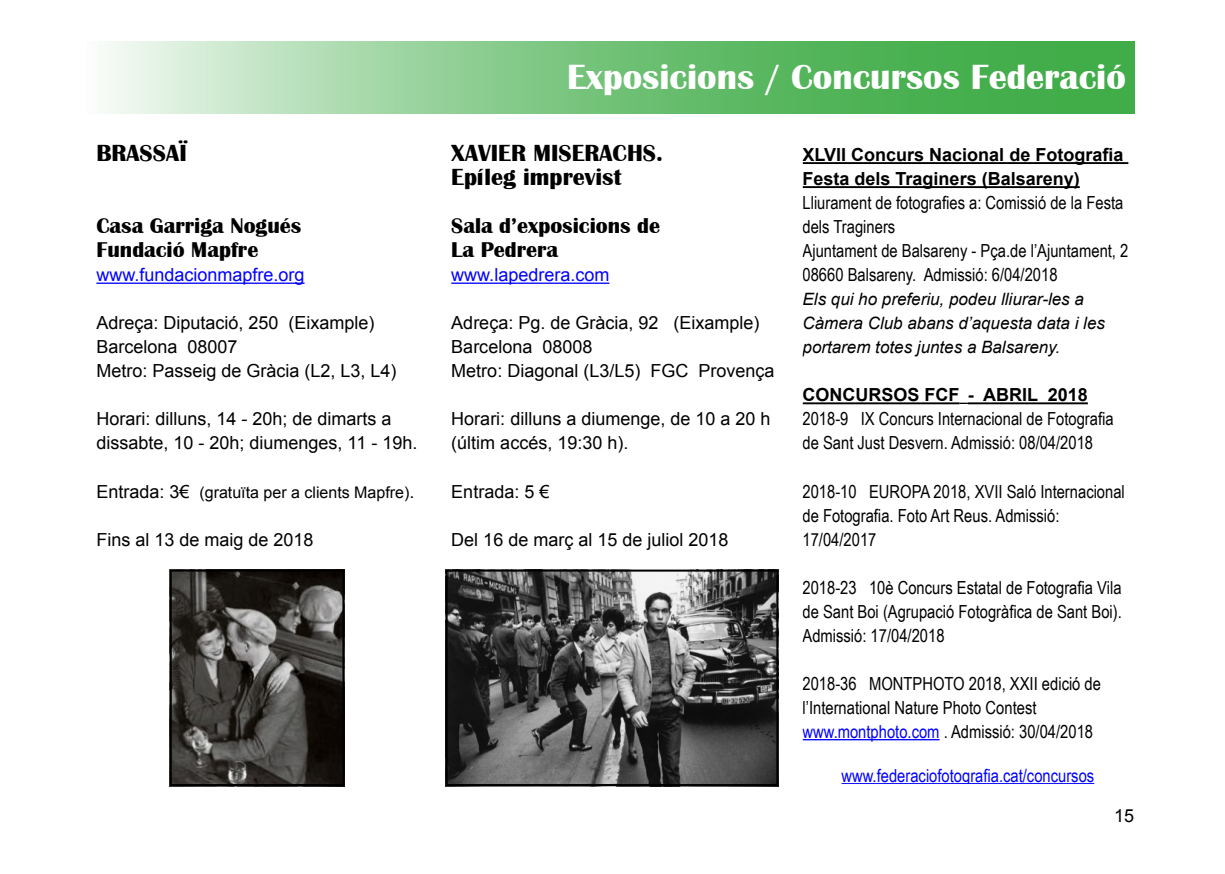
<style>
.page{position:relative;width:1225px;height:874px;background:#fff}
.page>*{position:absolute;margin:0;border:0;box-sizing:border-box;transform-origin:0 0}
.t1{font:700 36px "Britannic";color:#fff}
.t2{font:700 24px/24px "Britannic";color:#000}
.t3{font:700 22px/24px "Britannic";color:#000}
.t4{font:18px/24px "Arial Narrow";color:#000}
.t5{font:18px/24px "Arial";color:#000}
.t6{font:700 18px/24px "Arial";color:#000}
.t7{font:18px "Arial";color:#00f}
.t8{font:18px "Arial Narrow";color:#00f}
.t9{font:italic 17px/24px "Arial";color:#000}
.t10{font:16px "Arial";color:#000}
.s1{font-size:18px}
.s2{color:#00f}
</style>
<div class="page">
<svg style="left:110px;top:41px;width:1024px;height:72px;background:#7dc682"></svg>
<img style="left:448px;top:572px;width:327px;height:210px">
<div style="left:445px;top:569px;width:333px;height:216px;border:2px solid #000"></div>
<hr style="left:451px;top:282px;width:158px;height:2px;background:#00f">
<hr style="left:802px;top:162px;width:326px;height:2px;background:#000">
<hr style="left:802px;top:186px;width:277px;height:2px;background:#000">
<hr style="left:802px;top:402px;width:157px;height:2px;background:#000">
<svg style="left:959px;top:402px;width:8px;height:2px"></svg>
<hr style="left:967px;top:402px;width:121px;height:2px;background:#000">
<hr style="left:802px;top:738px;width:137px;height:2px;background:#00f">
<hr style="left:96px;top:282px;width:208px;height:2px;background:#00f">
<img style="left:173px;top:572px;width:168px;height:210px">
<div style="left:170px;top:569px;width:174px;height:216px;border:2px solid #000"></div>
<h2 class="t2" style="left:96px;top:141px;width:92px">BRASSAÏ</h2>
<p class="t3" style="left:96px;top:214px;width:206px">Casa Garriga Nogués<br>Fundació Mapfre</p>
<p class="t7" style="left:96px;top:263px;width:210px">www.fundacionmapfre.org</p>
<p class="t5" style="left:96px;top:311px;width:302px">Adreça: Diputació, 250 (Eixample)<br>Barcelona 08007<br>Metro: Passeig de Gràcia (L2, L3, L4)</p>
<p class="t5" style="left:96px;top:408px;width:322px">Horari: dilluns, 14 - 20h; de dimarts a dissabte, 10 - 20h; diumenges, 11 - 19h.</p>
<p class="t10" style="left:96px;top:481px;width:319px"><span class="s1">Entrada: 3€</span> (gratuïta per a clients Mapfre)<span class="s1">.</span></p>
<p class="t5" style="left:96px;top:527px;width:219px">Fins al 13 de maig de 2018</p>
<h1 class="t1" style="left:567px;top:58px;width:560px">Exposicions / Concursos Federació</h1>
<h2 class="t2" style="left:451px;top:141px;width:213px">XAVIER MISERACHS.<br>Epíleg imprevist</h2>
<p class="t3" style="left:451px;top:214px;width:210px">Sala d’exposicions de<br>La Pedrera</p>
<p class="t7" style="left:451px;top:263px;width:160px">www.lapedrera.com</p>
<p class="t5" style="left:451px;top:311px;width:325px">Adreça: Pg. de Gràcia, 92 (Eixample)<br>Barcelona 08008<br>Metro: Diagonal (L3/L5) FGC Provença</p>
<p class="t5" style="left:451px;top:408px;width:321px">Horari: dilluns a diumenge, de 10 a 20 h (últim accés, 19:30 h).</p>
<p class="t5" style="left:451px;top:480px;width:100px">Entrada: 5 €</p>
<p class="t5" style="left:451px;top:527px;width:279px">Del 16 de març al 15 de juliol 2018</p>
<p class="t6" style="left:802px;top:143px;width:322px">XLVII Concurs Nacional de Fotografia<br>Festa dels Traginers (Balsareny)</p>
<p class="t4" style="left:802px;top:190px;width:327px">Lliurament de fotografies a: Comissió de la Festa dels Traginers<br>Ajuntament de Balsareny - Pça.de l’Ajuntament, 2<br>08660 Balsareny. Admissió: 6/04/2018</p>
<p class="t9" style="left:802px;top:289px;width:304px">Els qui ho preferiu, podeu lliurar-les a<br>Càmera Club abans d’aquesta data i les portarem totes juntes a Balsareny.</p>
<p class="t6" style="left:802px;top:384px;width:287px">CONCURSOS FCF - ABRIL 2018</p>
<p class="t4" style="left:802px;top:406px;width:312px">2018-9 IX Concurs Internacional de Fotografia de Sant Just Desvern. Admissió: 08/04/2018</p>
<p class="t4" style="left:802px;top:478px;width:324px">2018-10 EUROPA 2018, XVII Saló Internacional de Fotografia. Foto Art Reus. Admissió:<br>17/04/2017</p>
<p class="t4" style="left:802px;top:574px;width:321px;text-align:justify">2018-23 10è Concurs Estatal de Fotografia Vila de Sant Boi (Agrupació Fotogràfica de Sant Boi).<br>Admissió: 17/04/2018</p>
<p class="t4" style="left:802px;top:670px;width:300px">2018-36 MONTPHOTO 2018, XXII edició de l’International Nature Photo Contest <span class="s2">www.montphoto.com</span> . Admissió: 30/04/2018</p>
<p class="t8" style="left:841px;top:761px;width:254px">www.federaciofotografia.cat/concursos</p>
<p class="t5" style="left:1114px;top:804px;width:22px">15</p>
</div>
